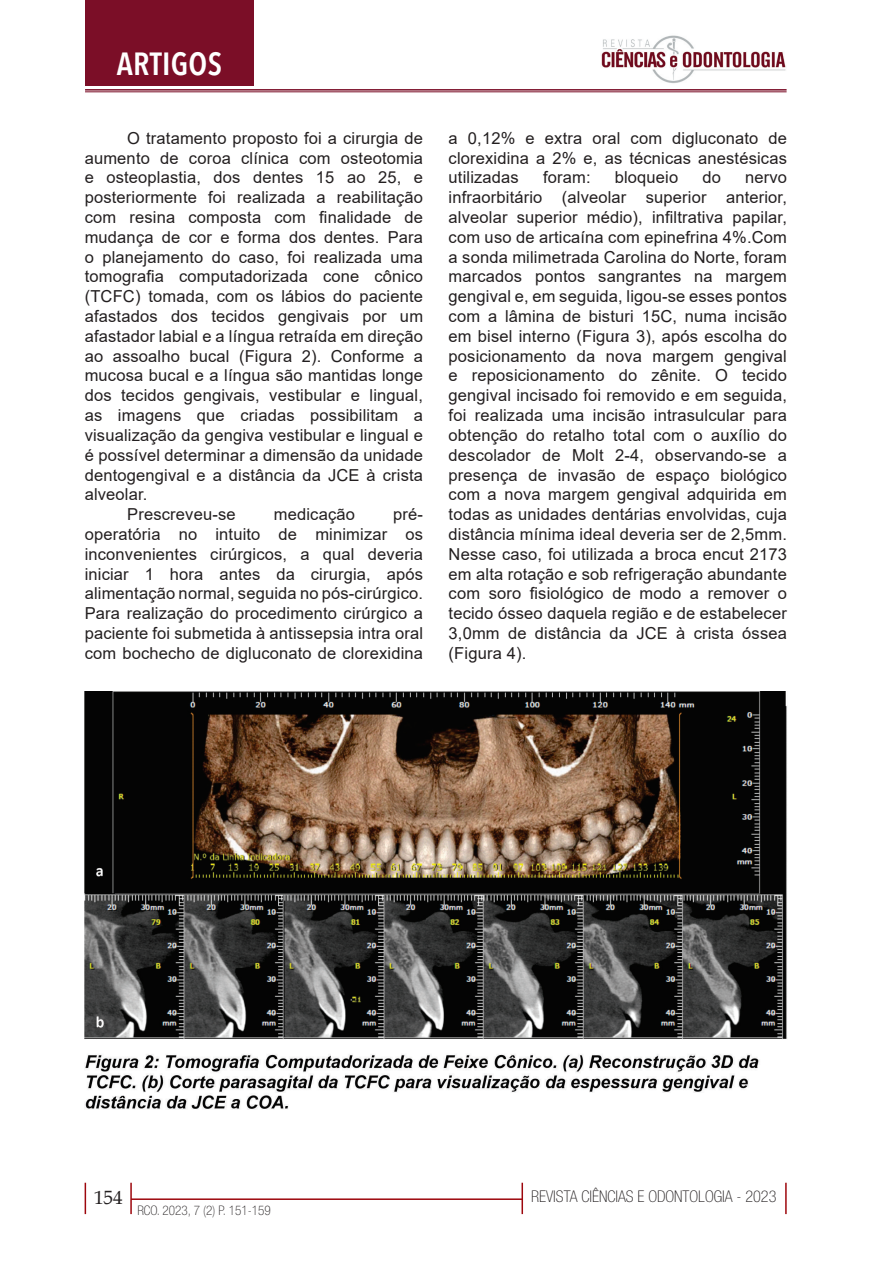
<style>
.page{position:relative;width:893px;height:1263px;background:#fff}
.page>*{position:absolute;margin:0;border:0;box-sizing:border-box;transform-origin:0 0}
.t1{font:600 condensed 31.8px "Avenir Next LT Pro";letter-spacing:.01em;color:#fff}
.t2{font:19.2px "Book Antiqua";color:#231f20}
.t3{font:16.5px/19.8px "Arial";letter-spacing:.01em;color:#231f20;text-align:justify}
.t4{font:100 condensed 16.2px "Helvetica Neue LT Std";color:#231f20}
.t5{font:100 condensed 13.2px "Helvetica Neue LT Std";color:#231f20}
</style>
<div class="page">
<hr style="left:85px;top:1183px;width:1px;height:31px;background:#9d070d">
<hr style="left:785px;top:1183px;width:2px;height:31px;background:#9d070d">
<hr style="left:521px;top:1183px;width:2px;height:31px;background:#9d070d">
<hr style="left:130px;top:1183px;width:2px;height:31px;background:#9d070d">
<hr style="left:131px;top:1198px;width:391px;height:2px;background:#9d070d">
<img style="left:601px;top:35px;width:185px;height:48px">
<div style="left:85px;top:0;width:169px;height:85px;background:#7b0e27"></div>
<hr style="left:85px;top:89px;width:702px;height:2px;background:#7b0e27">
<hr style="left:85px;top:92px;width:702px;height:1px;background:#7b0e27">
<img style="left:85px;top:692px;width:702px;height:418px">
<h1 class="t1" style="left:117px;top:45px;width:107px">ARTIGOS</h1>
<p class="t3" style="left:127px;top:128px;width:297px">O tratamento proposto foi a cirurgia de</p>
<p class="t3" style="left:85px;top:148px;width:340px">aumento de coroa clínica com osteotomia</p>
<p class="t3" style="left:85px;top:168px;width:340px">e osteoplastia, dos dentes 15 ao 25, e</p>
<p class="t3" style="left:85px;top:187px;width:340px">posteriormente foi realizada a reabilitação</p>
<p class="t3" style="left:85px;top:207px;width:340px">com resina composta com finalidade de</p>
<p class="t3" style="left:85px;top:227px;width:340px">mudança de cor e forma dos dentes. Para</p>
<p class="t3" style="left:85px;top:247px;width:340px">o planejamento do caso, foi realizada uma</p>
<p class="t3" style="left:85px;top:267px;width:340px">tomografia computadorizada cone cônico</p>
<p class="t3" style="left:85px;top:286px;width:340px">(TCFC) tomada, com os lábios do paciente</p>
<p class="t3" style="left:85px;top:306px;width:340px">afastados dos tecidos gengivais por um</p>
<p class="t3" style="left:85px;top:326px;width:340px">afastador labial e a língua retraída em direção</p>
<p class="t3" style="left:85px;top:346px;width:340px">ao assoalho bucal (Figura 2). Conforme a</p>
<p class="t3" style="left:85px;top:366px;width:340px">mucosa bucal e a língua são mantidas longe</p>
<p class="t3" style="left:85px;top:385px;width:340px">dos tecidos gengivais, vestibular e lingual,</p>
<p class="t3" style="left:85px;top:405px;width:340px">as imagens que criadas possibilitam a</p>
<p class="t3" style="left:85px;top:425px;width:340px">visualização da gengiva vestibular e lingual e</p>
<p class="t3" style="left:85px;top:445px;width:340px">é possível determinar a dimensão da unidade</p>
<p class="t3" style="left:85px;top:465px;width:340px">dentogengival e a distância da JCE à crista</p>
<p class="t3" style="left:85px;top:484px;width:64px">alveolar.</p>
<p class="t3" style="left:127px;top:504px;width:110px">Prescreveu-se</p>
<p class="t3" style="left:274px;top:504px;width:83px">medicação</p>
<p class="t3" style="left:85px;top:504px;width:340px;text-indent:308px">pré&shy;operatória no intuito de minimizar os inconvenientes cirúrgicos, a qual deveria iniciar 1 hora antes da cirurgia, após alimentação normal, seguida no pós-cirúrgico.<br>Para realização do procedimento cirúrgico a paciente foi submetida à antissepsia intra oral com bochecho de digluconato de clorexidina</p>
<p class="t3" style="left:449px;top:128px;width:340px">a 0,12% e extra oral com digluconato de clorexidina a 2% e, as técnicas anestésicas utilizadas</p>
<p class="t3" style="left:543px;top:168px;width:49px">foram:</p>
<p class="t3" style="left:615px;top:168px;width:65px">bloqueio</p>
<p class="t3" style="left:702px;top:168px;width:20px">do</p>
<p class="t3" style="left:449px;top:168px;width:340px;text-indent:296px">nervo infraorbitário (alveolar superior anterior, alveolar superior médio), infiltrativa papilar, com uso de articaína com epinefrina 4%.Com a sonda milimetrada Carolina do Norte, foram marcados pontos sangrantes na margem gengival e, em seguida, ligou-se esses pontos com a lâmina de bisturi 15C, numa incisão em bisel interno (Figura 3), após escolha do posicionamento da nova margem gengival e reposicionamento do zênite. O tecido gengival incisado foi removido e em seguida, foi realizada uma incisão intrasulcular para obtenção do retalho total com o auxílio do descolador de Molt 2-4, observando-se a presença de invasão de espaço biológico com a nova margem gengival adquirida em todas as unidades dentárias envolvidas, cuja distância mínima ideal deveria ser de 2,5mm.<br>Nesse caso, foi utilizada a broca encut 2173 em alta rotação e sob refrigeração abundante com soro fisiológico de modo a remover o tecido ósseo daquela região e de estabelecer 3,0mm de distância da JCE à crista óssea (Figura 4).</p>
<p class="t2" style="left:94px;top:1184px;width:30px">154</p>
<p class="t4" style="left:531px;top:1187px;width:247px">REVISTA CIÊNCIAS E ODONTOLOGIA - 2023</p>
<p class="t5" style="left:137px;top:1203px;width:135px">RCO. 2023, 7 (2) P. 151-159</p>
</div>
